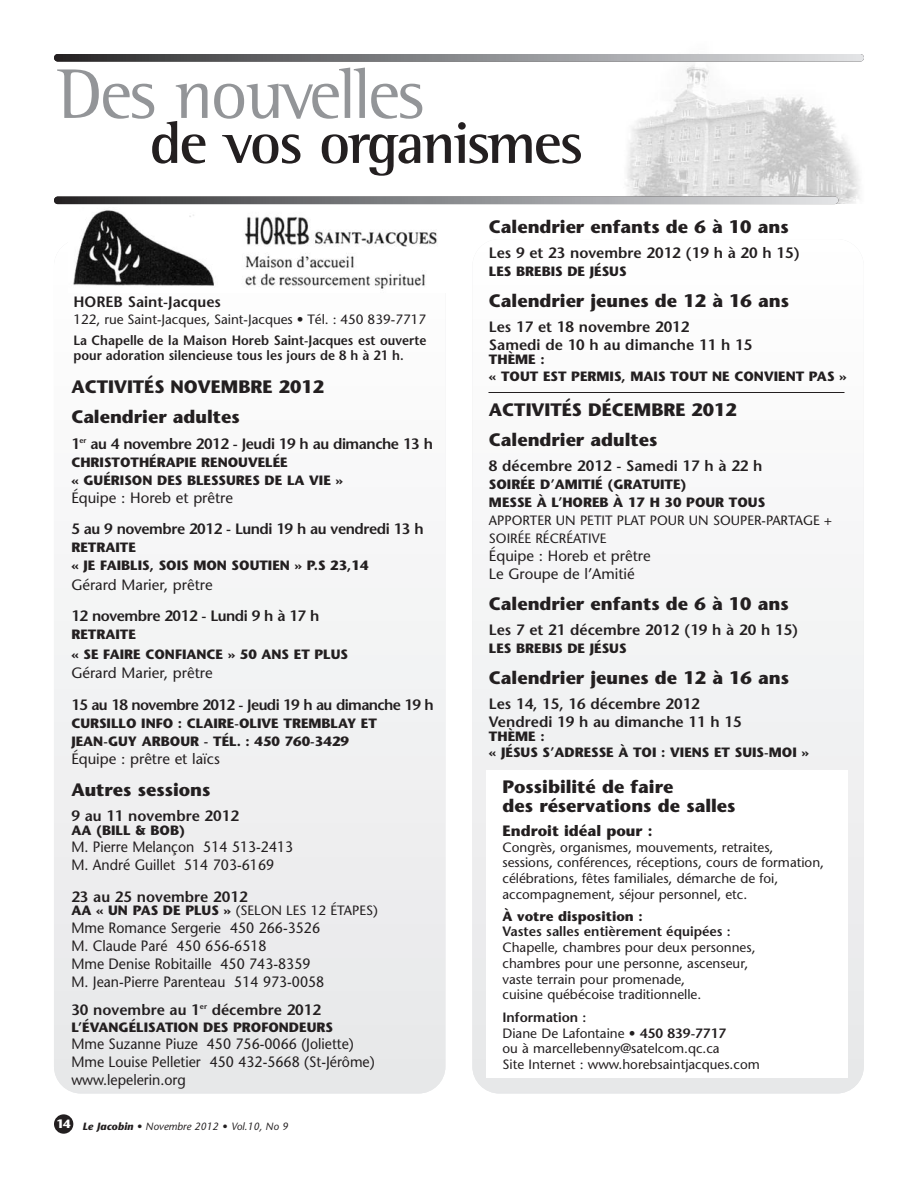
<style>
.page{position:relative;width:918px;height:1188px;background:#fff}
.page>*{position:absolute;margin:0;border:0;box-sizing:border-box;transform-origin:0 0}
.t1{font:72px "Rotis Semi Serif";letter-spacing:-.035em;color:#939598}
.t2{font:700 60px "Rotis Semi Serif";letter-spacing:-.04em;color:#231f20}
.t3{font:700 18px/30px "Stone Sans";color:#231f20}
.t4{font:600 15px/18px "Stone Sans";color:#231f20}
.t5{font:15px/18px "Stone Sans";color:#231f20;scale:.94 1}
.t6{font:15px/18px "Stone Sans";color:#231f20}
.t7{font:600 15px "Stone Sans";letter-spacing:-.03em;color:#231f20}
.t8{font:600 15px "Stone Sans";letter-spacing:-.04em;color:#231f20}
.t9{font:700 15px "Stone Sans";color:#231f20}
.t10{font:13.5px/15.8px "Stone Sans";color:#231f20}
.t11{font:700 13.5px/18px "Stone Sans";color:#231f20}
.t12{font:600 13.5px/15px "Stone Sans";color:#231f20;scale:.95 1}
.t13{font:600 13.5px "Stone Sans";color:#231f20}
.t14{font:italic 10.5px "Stone Sans";color:#231f20}
.s1{font-weight:700}
.s2{font-weight:700;font-style:normal;font-size:12px;color:#fff}
.s3{font-weight:600}
</style>
<div class="page">
<div style="left:54px;top:1114px;width:19px;height:20px;background:#231f20;border-radius:50%"></div>
<img style="left:618px;top:54px;width:246px;height:149px">
<svg style="left:54px;top:54px;width:810px;height:8px;background:#87888a"></svg>
<svg style="left:54px;top:197px;width:784px;height:7px;background:#87888b"></svg>
<div style="left:54px;top:239px;width:391px;height:854px;background:#f1f2f3;border-radius:27px"></div>
<img style="left:69px;top:210px;width:376px;height:83px">
<div style="left:472px;top:239px;width:392px;height:854px;background:#f6f6f7;border-radius:27px"></div>
<div style="left:486px;top:771px;width:362px;height:307px;background:#fff"></div>
<hr style="left:489px;top:392px;width:355px;height:1px;background:#231f20">
<h1 class="t1" style="left:57px;top:69px;width:368px">Des nouvelles</h1>
<h2 class="t2" style="left:150px;top:123px;width:435px">de vos organismes</h2>
<p class="t4" style="left:73px;top:295px;width:149px">HOREB Saint-Jacques</p>
<p class="t10" style="left:73px;top:313px;width:354px">122, rue Saint-Jacques, Saint-Jacques • Tél. : 450 839-7717</p>
<p class="t12" style="left:73px;top:334px;width:373px">La Chapelle de la Maison Horeb Saint-Jacques est ouverte pour adoration silencieuse tous les jours de 8 h à 21 h.</p>
<h3 class="t3" style="left:71px;top:374px;width:254px">ACTIVITÉS NOVEMBRE 2012<br>Calendrier adultes</h3>
<p class="t7" style="left:71px;top:438px;width:363px">1<sup>er</sup> au 4 novembre 2012 - Jeudi 19 h au dimanche 13 h</p>
<p class="t11" style="left:71px;top:454px;width:273px">CHRISTOTHÉRAPIE RENOUVELÉE<br>« GUÉRISON DES BLESSURES DE LA VIE »</p>
<p class="t6" style="left:71px;top:490px;width:163px">Équipe : Horeb et prêtre</p>
<p class="t7" style="left:71px;top:523px;width:354px">5 au 9 novembre 2012 - Lundi 19 h au vendredi 13 h</p>
<p class="t11" style="left:71px;top:540px;width:299px">RETRAITE<br>« JE FAIBLIS, SOIS MON SOUTIEN » P.S 23,14</p>
<p class="t6" style="left:71px;top:577px;width:143px">Gérard Marier, prêtre</p>
<p class="t7" style="left:71px;top:610px;width:249px">12 novembre 2012 - Lundi 9 h à 17 h</p>
<p class="t11" style="left:71px;top:626px;width:278px;line-height:19.5px">RETRAITE<br>« SE FAIRE CONFIANCE » 50 ANS ET PLUS</p>
<p class="t6" style="left:71px;top:665px;width:143px">Gérard Marier, prêtre</p>
<p class="t8" style="left:71px;top:699px;width:364px">15 au 18 novembre 2012 - Jeudi 19 h au dimanche 19 h</p>
<p class="t11" style="left:71px;top:715px;width:307px">CURSILLO INFO : CLAIRE-OLIVE TREMBLAY ET<br>JEAN-GUY ARBOUR - TÉL. : 450 760-3429</p>
<p class="t6" style="left:71px;top:751px;width:150px">Équipe : prêtre et laïcs</p>
<h3 class="t3" style="left:71px;top:776px;width:141px">Autres sessions</h3>
<p class="t4" style="left:71px;top:808px;width:169px">9 au 11 novembre 2012</p>
<p class="t11" style="left:71px;top:823px;width:115px">AA (BILL &amp; BOB)</p>
<p class="t5" style="left:71px;top:839px;width:238px">M. Pierre Melançon 514 513-2413<br>M. André Guillet 514 703-6169</p>
<p class="t4" style="left:71px;top:889px;width:178px">23 au 25 novembre 2012</p>
<p class="t10" style="left:71px;top:904px;width:308px"><span class="s1">AA « UN PAS DE PLUS »</span> (SELON LES 12 ÉTAPES)</p>
<p class="t5" style="left:71px;top:920px;width:271px">Mme Romance Sergerie 450 266-3526<br>M. Claude Paré 450 656-6518<br>Mme Denise Robitaille 450 743-8359<br>M. Jean-Pierre Parenteau 514 973-0058</p>
<p class="t4" style="left:71px;top:1002px;width:251px">30 novembre au 1<sup>er</sup> décembre 2012</p>
<p class="t11" style="left:71px;top:1019px;width:263px">L’ÉVANGÉLISATION DES PROFONDEURS</p>
<p class="t5" style="left:71px;top:1036px;width:324px">Mme Suzanne Piuze 450 756-0066 (Joliette)<br>Mme Louise Pelletier 450 432-5668 (St-Jérôme) www.lepelerin.org</p>
<p class="t14" style="left:56px;top:1122px;width:233px"><span class="s2">14</span> <span class="s1">Le Jacobin •</span> Novembre 2012 <span class="s1">•</span> Vol.10, No 9</p>
<h3 class="t3" style="left:489px;top:213px;width:301px">Calendrier enfants de 6 à 10 ans</h3>
<p class="t4" style="left:489px;top:246px;width:312px">Les 9 et 23 novembre 2012 (19 h à 20 h 15)</p>
<p class="t11" style="left:489px;top:264px;width:139px">LES BREBIS DE JÉSUS</p>
<h3 class="t3" style="left:489px;top:287px;width:302px">Calendrier jeunes de 12 à 16 ans</h3>
<p class="t4" style="left:489px;top:319px;width:265px">Les 17 et 18 novembre 2012<br>Samedi de 10 h au dimanche 11 h 15</p>
<p class="t11" style="left:489px;top:352px;width:359px;line-height:17.2px">THÈME :<br>« TOUT EST PERMIS, MAIS TOUT NE CONVIENT PAS »</p>
<h3 class="t3" style="left:489px;top:396px;width:250px">ACTIVITÉS DÉCEMBRE 2012<br>Calendrier adultes</h3>
<p class="t4" style="left:489px;top:458px;width:275px">8 décembre 2012 - Samedi 17 h à 22 h</p>
<p class="t11" style="left:489px;top:477px;width:278px">SOIRÉE D’AMITIÉ (GRATUITE)<br>MESSE À L’HOREB À 17 H 30 POUR TOUS</p>
<p class="t10" style="left:489px;top:513px;width:344px;line-height:18px">APPORTER UN PETIT PLAT POUR UN SOUPER-PARTAGE +<br>SOIRÉE RÉCRÉATIVE</p>
<p class="t6" style="left:489px;top:548px;width:163px">Équipe : Horeb et prêtre<br>Le Groupe de l’Amitié</p>
<h3 class="t3" style="left:489px;top:590px;width:301px">Calendrier enfants de 6 à 10 ans</h3>
<p class="t4" style="left:489px;top:622px;width:311px">Les 7 et 21 décembre 2012 (19 h à 20 h 15)</p>
<p class="t11" style="left:489px;top:641px;width:139px">LES BREBIS DE JÉSUS</p>
<h3 class="t3" style="left:489px;top:664px;width:302px">Calendrier jeunes de 12 à 16 ans</h3>
<p class="t4" style="left:489px;top:696px;width:254px">Les 14, 15, 16 décembre 2012<br>Vendredi 19 h au dimanche 11 h 15</p>
<p class="t11" style="left:489px;top:729px;width:322px;line-height:16.2px">THÈME :<br>« JÉSUS S’ADRESSE À TOI : VIENS ET SUIS-MOI »</p>
<h3 class="t3" style="left:503px;top:779px;width:234px;line-height:19.5px">Possibilité de faire<br>des réservations de salles</h3>
<p class="t9" style="left:503px;top:825px;width:151px">Endroit idéal pour :</p>
<p class="t10" style="left:503px;top:841px;width:323px">Congrès, organismes, mouvements, retraites, sessions, conférences, réceptions, cours de formation, célébrations, fêtes familiales, démarche de foi, accompagnement, séjour personnel, etc.</p>
<p class="t11" style="left:503px;top:909px;width:142px">À votre disposition :</p>
<p class="t13" style="left:503px;top:927px;width:230px">Vastes salles entièrement équipées :</p>
<p class="t10" style="left:503px;top:941px;width:255px">Chapelle, chambres pour deux personnes, chambres pour une personne, ascenseur, vaste terrain pour promenade,<br>cuisine québécoise traditionnelle.</p>
<p class="t10" style="left:503px;top:1011px;width:259px"><span class="s3">Information :<br></span>Diane De Lafontaine • <span class="s3">450 839-7717<br></span>ou à marcellebenny@satelcom.qc.ca<br>Site Internet : www.horebsaintjacques.com</p>
</div>
